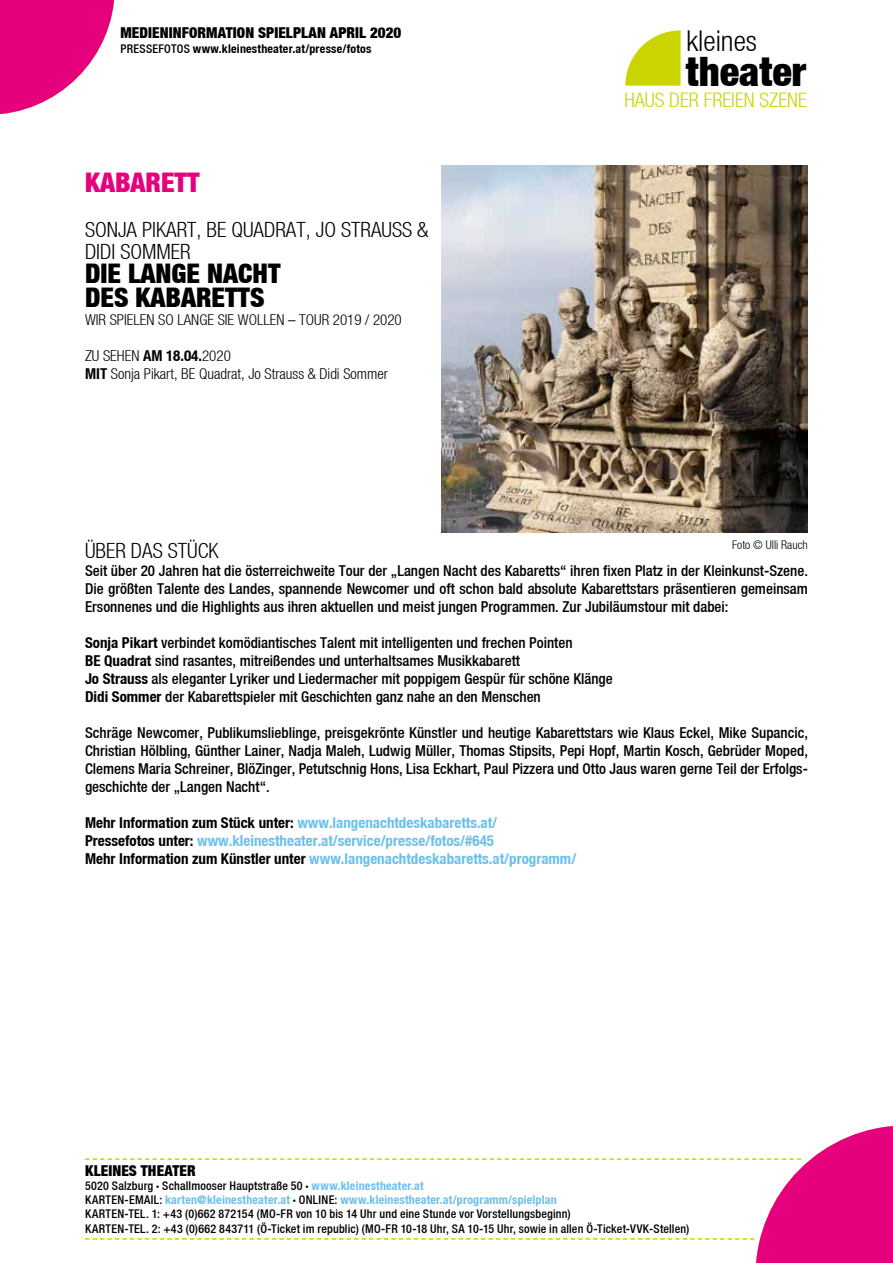
<style>
.page{position:relative;width:893px;height:1263px;background:#fff}
.page>*{position:absolute;margin:0;border:0;box-sizing:border-box;transform-origin:0 0}
.t1{font:40.5px "Helvetica Neue Black Cond";color:#000}
.t2{font:28.65px "Helvetica Neue Light Cond";color:#000}
.t3{font:27px/24px "Helvetica Neue Black Cond";color:#000}
.t4{font:27px "Helvetica Neue Black Cond";color:#e6007d}
.t5{font:21px/22.5px "Helvetica Neue Light Cond";color:#000}
.t6{font:20.1px "Helvetica Neue Light Cond";color:#cad400}
.t7{font:15px/18px "Helvetica Neue Medium Cond";color:#000;text-align:justify}
.t8{font:15px/18px "Helvetica Neue Bold Cond";color:#6dc0ec}
.t9{font:15px/18px "Helvetica Neue Light Cond";color:#000}
.t10{font:15px "Helvetica Neue Black Cond";letter-spacing:.005em;color:#000}
.t11{font:12px/14.2px "Helvetica Neue Medium Cond";letter-spacing:.015em;color:#000}
.t12{font:12px "Helvetica Neue Bold Cond";letter-spacing:.015em;color:#6dc0ec}
.t13{font:12px "Helvetica Neue Bold Cond";letter-spacing:.015em;color:#000}
.t14{font:12px "Helvetica Neue Light Cond";color:#000}
.s1{font-family:"Helvetica Neue Medium Cond"}
.s2{font-family:"Helvetica Neue Bold Cond"}
.s3{color:#000}
.s4{font-family:"Helvetica Neue Black Cond"}
.s5{font-family:"Helvetica Neue Bold Cond";color:#6dc0ec}
.s6{font-family:"Helvetica Neue Medium Cond";color:#000}
.s7{font-family:"Helvetica Neue Black Cond";color:#000}
</style>
<div class="page">
<svg style="left:625px;top:30px;width:56px;height:56px"></svg>
<svg style="left:85px;top:1126px;width:808px;height:137px"></svg>
<svg style="left:0;top:0;width:114px;height:114px"></svg>
<img style="left:442px;top:166px;width:366px;height:366px">
<p class="t10" style="left:120px;top:24px;width:282px">MEDIENINFORMATION SPIELPLAN APRIL 2020</p>
<p class="t13" style="left:120px;top:41px;width:252px"><span class="s1">PRESSEFOTOS</span> www.kleinestheater.at/presse/fotos</p>
<h3 class="t4" style="left:85px;top:166px;width:116px">KABARETT</h3>
<h3 class="t5" style="left:85px;top:218px;width:345px">SONJA PIKART, BE QUADRAT, JO STRAUSS &amp;<br>DIDI SOMMER</h3>
<h3 class="t3" style="left:85px;top:261px;width:197px">DIE LANGE NACHT<br>DES KABARETTS</h3>
<p class="t9" style="left:85px;top:311px;width:318px">WIR SPIELEN SO LANGE SIE WOLLEN – TOUR 2019 / 2020</p>
<p class="t9" style="left:85px;top:347px;width:305px">ZU SEHEN <span class="s2">AM 18.04.</span>2020<br><span class="s2">MIT</span> Sonja Pikart, BE Quadrat, Jo Strauss &amp; Didi Sommer</p>
<h2 class="t2" style="left:686px;top:25px;width:72px">kleines</h2>
<h1 class="t1" style="left:686px;top:46px;width:122px">theater</h1>
<h3 class="t6" style="left:624px;top:88px;width:184px">HAUS DER FREIEN SZENE</h3>
<h3 class="t5" style="left:85px;top:539px;width:135px">ÜBER DAS STÜCK</h3>
<p class="t7" style="left:85px;top:561px;width:724px">Seit über 20 Jahren hat die österreichweite Tour der „Langen Nacht des Kabaretts“ ihren fixen Platz in der Kleinkunst-Szene.<br>Die größten Talente des Landes, spannende Newcomer und oft schon bald absolute Kabarettstars präsentieren gemeinsam Ersonnenes und die Highlights aus ihren aktuellen und meist jungen Programmen. Zur Jubiläumstour mit dabei:</p>
<p class="t7" style="left:85px;top:633px;width:529px;text-align:left"><span class="s2">Sonja Pikart</span> verbindet komödiantisches Talent mit intelligenten und frechen Pointen<br><span class="s2">BE Quadrat</span> sind rasantes, mitreißendes und unterhaltsames Musikkabarett<br><span class="s2">Jo Strauss</span> als eleganter Lyriker und Liedermacher mit poppigem Gespür für schöne Klänge <span class="s2">Didi Sommer</span> der Kabarettspieler mit Geschichten ganz nahe an den Menschen</p>
<p class="t7" style="left:85px;top:723px;width:724px">Schräge Newcomer, Publikumslieblinge, preisgekrönte Künstler und heutige Kabarettstars wie Klaus Eckel, Mike Supancic, Christian Hölbling, Günther Lainer, Nadja Maleh, Ludwig Müller, Thomas Stipsits, Pepi Hopf, Martin Kosch, Gebrüder Moped, Clemens Maria Schreiner, BlöZinger, Petutschnig Hons, Lisa Eckhart, Paul Pizzera und Otto Jaus waren gerne Teil der Erfolgs&shy;geschichte der „Langen Nacht“.</p>
<p class="t8" style="left:85px;top:813px;width:493px"><span class="s3">Mehr Information zum Stück unter:</span> www.langenachtdeskabaretts.at/<br><span class="s3">Pressefotos unter:</span> www.kleinestheater.at/service/presse/fotos/#645<br><span class="s3">Mehr Information zum Künstler unter</span> www.langenachtdeskabaretts.at/programm/</p>
<p class="t14" style="left:732px;top:538px;width:77px">Foto © Ulli Rauch</p>
<p class="t10" style="left:85px;top:1161px;width:112px">KLEINES THEATER</p>
<p class="t11" style="left:85px;top:1178px;width:340px">5020 Salzburg <span class="s4">·</span> Schallmooser Hauptstraße 50 <span class="s4">·</span> <span class="s5">www.kleinestheater.at</span></p>
<p class="t12" style="left:85px;top:1192px;width:473px"><span class="s6">KARTEN-EMAIL:</span> karten@kleinestheater.at <span class="s7">·</span> <span class="s6">ONLINE:</span> www.kleinestheater.at/programm/spielplan</p>
<p class="t11" style="left:85px;top:1207px;width:606px">KARTEN-TEL. 1: +43 (0)662 872154 (MO-FR von 10 bis 14 Uhr und eine Stunde vor Vorstellungsbeginn)<br>KARTEN-TEL. 2: +43 (0)662 843711 (Ö-Ticket im republic) (MO-FR 10-18 Uhr, SA 10-15 Uhr, sowie in allen Ö-Ticket-VVK-Stellen)</p>
</div>
